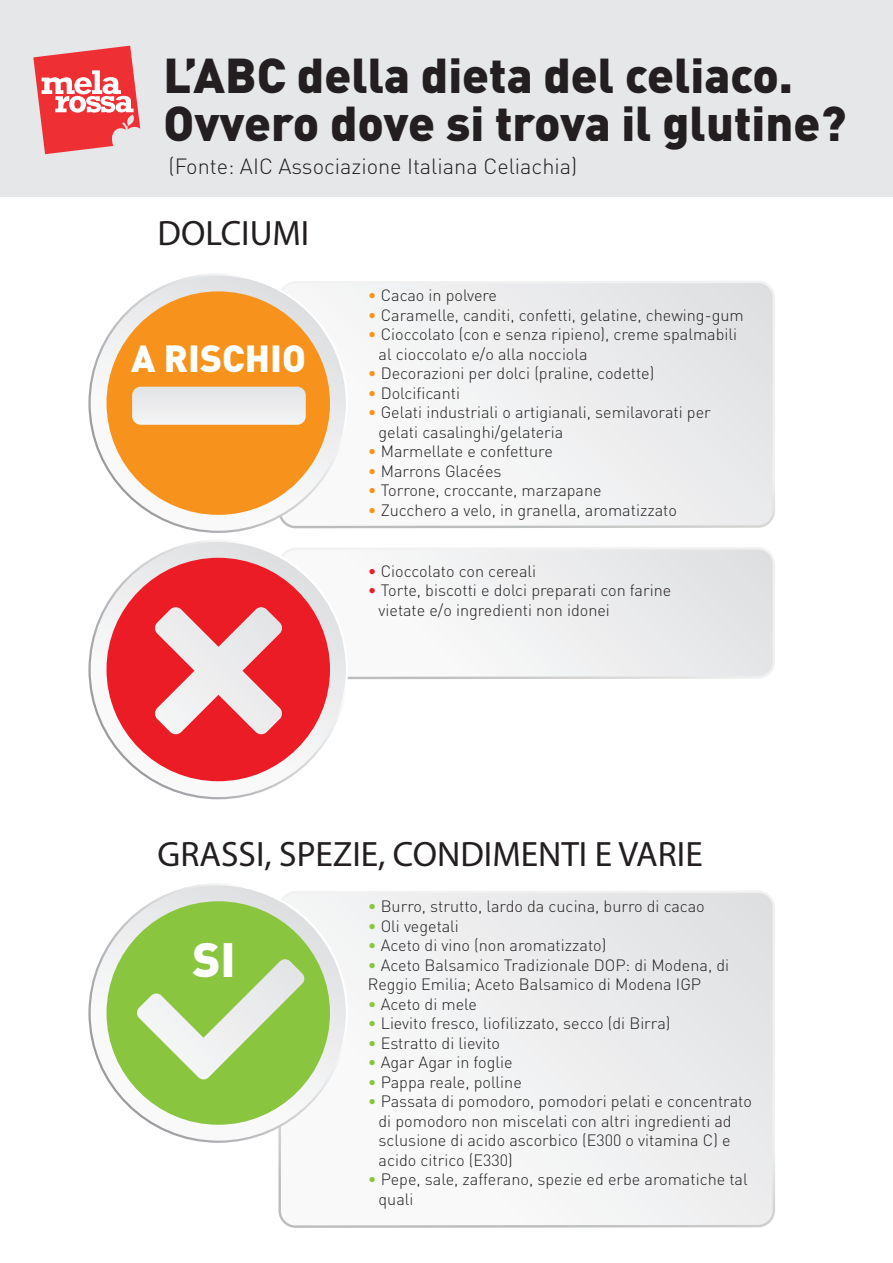
<style>
.page{position:relative;width:893px;height:1263px;background:#fff}
.page>*{position:absolute;margin:0;border:0;box-sizing:border-box;transform-origin:0 0}
.t1{font:900 48.3px/48px "DIN";color:#231f20}
.t2{font:900 47.55px "DIN";color:#fff}
.t3{font:900 37.35px "DIN";color:#fff}
.t4{font:35.4px "Myriad Pro";color:#231f20}
.t5{font:300 21.75px "DIN";color:#231f20}
.t6{font:300 16.2px/19.5px "DIN";color:#231f20}
.s1{color:#f7931d}
.s2{color:#eb1c26}
.s3{color:#8ac540}
</style>
<div class="page">
<svg style="left:291px;top:547px;width:484px;height:132px"></svg>
<svg style="left:281px;top:549px;width:492px;height:128px"></svg>
<svg style="left:88px;top:540px;width:260px;height:259px"></svg>
<svg style="left:91px;top:542px;width:255px;height:255px"></svg>
<div style="left:107px;top:558px;width:223px;height:223px;background:#eb1c26;border-radius:50%"></div>
<div style="left:0;top:0;width:893px;height:196px;background:#e6e7e9"></div>
<svg style="left:155px;top:607px;width:127px;height:128px"></svg>
<svg style="left:33px;top:46px;width:107px;height:108px"></svg>
<svg style="left:280px;top:281px;width:495px;height:247px"></svg>
<svg style="left:281px;top:283px;width:492px;height:243px"></svg>
<svg style="left:88px;top:273px;width:260px;height:260px"></svg>
<svg style="left:91px;top:276px;width:255px;height:255px"></svg>
<div style="left:107px;top:291px;width:223px;height:224px;background:#f7931d;border-radius:50%"></div>
<svg style="left:132px;top:387px;width:174px;height:38px;background:#ebeae9"></svg>
<svg style="left:278px;top:891px;width:497px;height:337px"></svg>
<svg style="left:281px;top:893px;width:492px;height:332px"></svg>
<svg style="left:88px;top:883px;width:260px;height:260px"></svg>
<div style="left:91px;top:885px;width:255px;height:255px;background:linear-gradient(to bottom,#e1e2e3,#fbfbfa);border-radius:128px"></div>
<div style="left:107px;top:901px;width:223px;height:224px;background:#8ac540;border-radius:50%"></div>
<svg style="left:137px;top:959px;width:168px;height:121px"></svg>
<h1 class="t1" style="left:164px;top:49px;width:684px">L’ABC della dieta del celiaco.<br>Ovvero dove si trova il glutine?</h1>
<h3 class="t5" style="left:169px;top:153px;width:410px">(Fonte: AIC Associazione Italiana Celiachia)</h3>
<h3 class="t4" style="left:158px;top:211px;width:153px">DOLCIUMI</h3>
<h3 class="t3" style="left:131px;top:334px;width:176px">A RISCHIO</h3>
<p class="t6" style="left:368px;top:285px;width:131px"><span class="s1">•</span> Cacao in polvere</p>
<p class="t6" style="left:368px;top:305px;width:378px"><span class="s1">•</span> Caramelle, canditi, confetti, gelatine, chewing-gum</p>
<p class="t6" style="left:379px;top:324px;width:360px;text-indent:-11px"><span class="s1">•</span> Cioccolato (con e senza ripieno), creme spalmabili al cioccolato e/o alla nocciola</p>
<p class="t6" style="left:368px;top:363px;width:288px"><span class="s1">•</span> Decorazioni per dolci (praline, codette)</p>
<p class="t6" style="left:368px;top:383px;width:94px"><span class="s1">•</span> Dolcificanti</p>
<p class="t6" style="left:379px;top:402px;width:334px;text-indent:-11px"><span class="s1">•</span> Gelati industriali o artigianali, semilavorati per gelati casalinghi/gelateria</p>
<p class="t6" style="left:368px;top:441px;width:187px"><span class="s1">•</span> Marmellate e confetture</p>
<p class="t6" style="left:368px;top:461px;width:135px"><span class="s1">•</span> Marrons Glacées</p>
<p class="t6" style="left:368px;top:480px;width:235px"><span class="s1">•</span> Torrone, croccante, marzapane</p>
<p class="t6" style="left:368px;top:500px;width:311px"><span class="s1">•</span> Zucchero a velo, in granella, aromatizzato</p>
<p class="t6" style="left:368px;top:561px;width:170px"><span class="s2">•</span> Cioccolato con cereali</p>
<p class="t6" style="left:379px;top:581px;width:294px;text-indent:-11px"><span class="s2">•</span> Torte, biscotti e dolci preparati con farine vietate e/o ingredienti non idonei</p>
<h3 class="t4" style="left:158px;top:832px;width:547px">GRASSI, SPEZIE, CONDIMENTI E VARIE</h3>
<h2 class="t2" style="left:192px;top:928px;width:45px">SI</h2>
<p class="t6" style="left:368px;top:897px;width:339px"><span class="s3">•</span> Burro, strutto, lardo da cucina, burro di cacao</p>
<p class="t6" style="left:368px;top:916px;width:93px"><span class="s3">•</span> Oli vegetali</p>
<p class="t6" style="left:368px;top:936px;width:240px"><span class="s3">•</span> Aceto di vino (non aromatizzato)</p>
<p class="t6" style="left:368px;top:955px;width:363px"><span class="s3">•</span> Aceto Balsamico Tradizionale DOP: di Modena, di<br>Reggio Emilia; Aceto Balsamico di Modena IGP</p>
<p class="t6" style="left:368px;top:994px;width:111px"><span class="s3">•</span> Aceto di mele</p>
<p class="t6" style="left:368px;top:1014px;width:304px"><span class="s3">•</span> Lievito fresco, liofilizzato, secco (di Birra)</p>
<p class="t6" style="left:368px;top:1033px;width:134px"><span class="s3">•</span> Estratto di lievito</p>
<p class="t6" style="left:368px;top:1053px;width:146px"><span class="s3">•</span> Agar Agar in foglie</p>
<p class="t6" style="left:368px;top:1072px;width:156px"><span class="s3">•</span> Pappa reale, polline</p>
<p class="t6" style="left:379px;top:1092px;width:375px;text-indent:-11px"><span class="s3">•</span> Passata di pomodoro, pomodori pelati e concentrato di pomodoro non miscelati con altri ingredienti ad sclusione di acido ascorbico (E300 o vitamina C) e acido citrico (E330)</p>
<p class="t6" style="left:379px;top:1170px;width:371px;text-indent:-11px"><span class="s3">•</span> Pepe, sale, zafferano, spezie ed erbe aromatiche tal quali</p>
</div>
